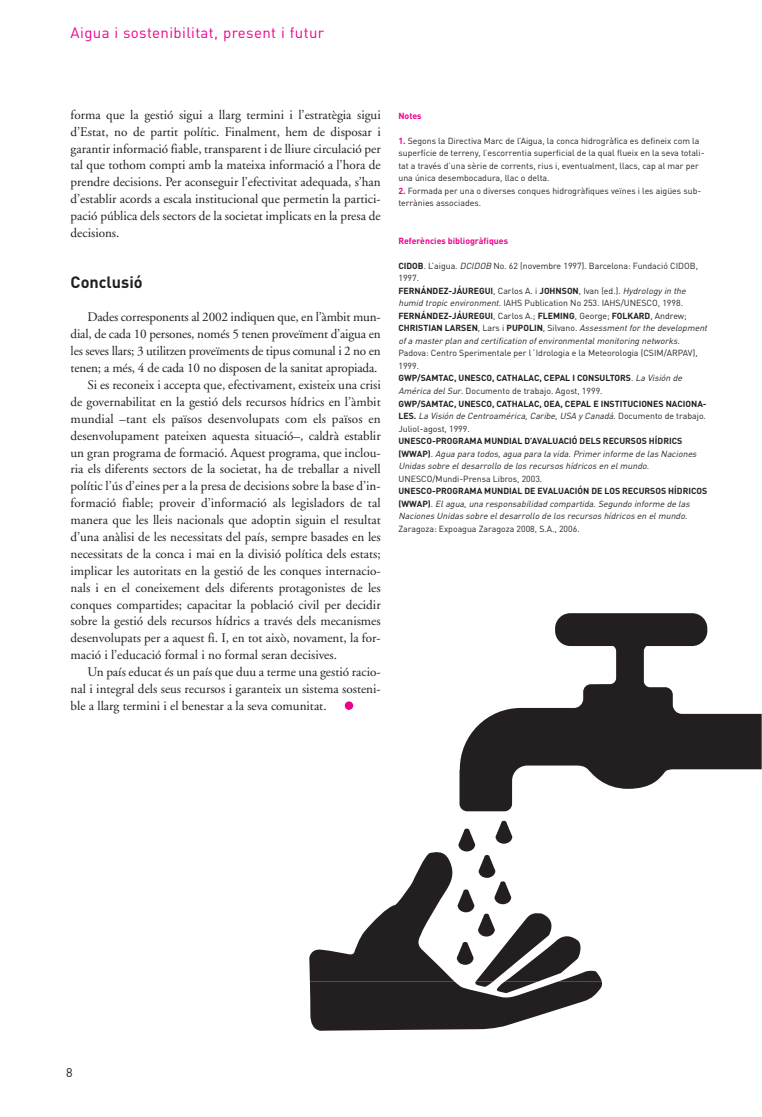
<style>
.page{position:relative;width:762px;height:1117px;background:#fff}
.page>*{position:absolute;margin:0;border:0;box-sizing:border-box;transform-origin:0 0}
.t1{font:700 16.25px "DIN";color:#231f20}
.t2{font:15px "DIN";letter-spacing:.025em;color:#ed028c}
.t3{font:13.12px/16.9px "Adobe Garamond";color:#231f20;text-align:justify}
.t4{font:12.5px "DIN";color:#231f20}
.t5{font:8.75px/12.5px "DIN";color:#231f20}
.t6{font:italic 8.75px/12.5px "DIN";color:#231f20}
.t7{font:700 8.75px "DIN";color:#ed028c}
.s1{font-weight:700;color:#ed028c}
.s2{font-weight:700}
.s3{font-style:italic}
.s4{font-weight:700;font-style:normal}
.s5{font-style:normal}
</style>
<div class="page">
<div style="left:345px;top:701px;width:8px;height:8px;background:#ed028c;border-radius:50%"></div>
<svg style="left:309px;top:929px;width:293px;height:102px"></svg>
<svg style="left:366px;top:613px;width:396px;height:316px"></svg>
<p class="t2" style="left:71px;top:24px;width:255px">Aigua i sostenibilitat, present i futur</p>
<p class="t3" style="left:71px;top:106px;width:312px">forma que la gestió sigui a llarg termini i l’estratègia sigui d’Estat, no de partit polític. Finalment, hem de disposar i garantir informació fiable, transparent i de lliure circulació per tal que tothom compti amb la mateixa informació a l’hora de prendre decisions. Per aconseguir l’efectivitat adequada, s’han d’establir acords a escala institucional que permetin la partici&shy;pació pública dels sectors de la societat implicats en la presa de decisions.</p>
<p class="t1" style="left:71px;top:272px;width:74px">Conclusió</p>
<p class="t3" style="left:87px;top:308px;width:295px">Dades corresponents al 2002 indiquen que, en l’àmbit mun-</p>
<p class="t3" style="left:71px;top:325px;width:312px">dial, de cada 10 persones, només 5 tenen proveïment d’aigua en</p>
<p class="t3" style="left:71px;top:342px;width:312px">les seves llars; 3 utilitzen proveïments de tipus comunal i 2 no en</p>
<p class="t3" style="left:71px;top:359px;width:308px">tenen; a més, 4 de cada 10 no disposen de la sanitat apropiada.</p>
<p class="t3" style="left:87px;top:376px;width:295px">Si es reconeix i accepta que, efectivament, existeix una crisi</p>
<p class="t3" style="left:71px;top:393px;width:312px">de governabilitat en la gestió dels recursos hídrics en l’àmbit</p>
<p class="t3" style="left:71px;top:409px;width:312px">mundial –tant els països desenvolupats com els països en</p>
<p class="t3" style="left:71px;top:426px;width:312px">desenvolupament pateixen aquesta situació–, caldrà establir</p>
<p class="t3" style="left:71px;top:443px;width:312px">un gran programa de formació. Aquest programa, que inclou-</p>
<p class="t3" style="left:71px;top:460px;width:312px">ria els diferents sectors de la societat, ha de treballar a nivell</p>
<p class="t3" style="left:71px;top:477px;width:312px">polític l’ús d’eines per a la presa de decisions sobre la base d’in-</p>
<p class="t3" style="left:71px;top:494px;width:312px">formació fiable; proveir d’informació als legisladors de tal</p>
<p class="t3" style="left:71px;top:511px;width:312px">manera que les lleis nacionals que adoptin siguin el resultat</p>
<p class="t3" style="left:71px;top:528px;width:312px">d’una anàlisi de les necessitats del país, sempre basades en les</p>
<p class="t3" style="left:71px;top:544px;width:312px">necessitats de la conca i mai en la divisió política dels estats;</p>
<p class="t3" style="left:71px;top:561px;width:312px">implicar les autoritats en la gestió de les conques internacio-</p>
<p class="t3" style="left:71px;top:578px;width:312px">nals i en el coneixement dels diferents protagonistes de les</p>
<p class="t3" style="left:71px;top:595px;width:312px">conques compartides; capacitar la població civil per decidir</p>
<p class="t3" style="left:71px;top:612px;width:312px">sobre la gestió dels recursos hídrics a través dels mecanismes</p>
<p class="t3" style="left:71px;top:629px;width:312px">desenvolupats per a aquest fi. I, en tot això, novament, la for-</p>
<p class="t3" style="left:71px;top:646px;width:268px">mació i l’educació formal i no formal seran decisives.</p>
<p class="t3" style="left:87px;top:663px;width:295px">Un país educat és un país que duu a terme una gestió racio-</p>
<p class="t3" style="left:71px;top:679px;width:312px">nal i integral dels seus recursos i garanteix un sistema sosteni-</p>
<p class="t3" style="left:71px;top:696px;width:257px">ble a llarg termini i el benestar a la seva comunitat.</p>
<p class="t7" style="left:398px;top:111px;width:25px">Notes</p>
<p class="t5" style="left:398px;top:134px;width:308px"><span class="s1">1.</span> Segons la Directiva Marc de l’Aigua, la conca hidrogràfica es defineix com la superfície de terreny, l’escorrentia superficial de la qual flueix en la seva totali&shy;tat a través d’una sèrie de corrents, rius i, eventualment, llacs, cap al mar per una única desembocadura, llac o delta.</p>
<p class="t5" style="left:398px;top:184px;width:304px"><span class="s1">2.</span> Formada per una o diverses conques hidrogràfiques veïnes i les aigües sub&shy;terrànies associades.</p>
<p class="t7" style="left:398px;top:236px;width:111px">Referències bibliogràfiques</p>
<p class="t5" style="left:398px;top:259px;width:312px"><span class="s2">CIDOB</span>. L’aigua. <span class="s3">DCIDOB</span>No. 62 (novembre 1997). Barcelona: Fundació CIDOB, 1997.<br><span class="s2">FERNÁNDEZ-JÁUREGUI</span>, Carlos A. i <span class="s2">JOHNSON</span>, Ivan (ed.). <span class="s3">Hydrology inthe humidtropicenvironment.</span>IAHS Publication No 253. IAHS/UNESCO, 1998.<br><span class="s2">FERNÁNDEZ-JÁUREGUI</span>, Carlos A.; <span class="s2">FLEMING</span>, George; <span class="s2">FOLKARD</span>, Andrew; <span class="s2">CHRISTIAN LARSEN</span>, Lars i <span class="s2">PUPOLIN</span>, Silvano. <span class="s3">Assessmentforthedevelopment of a master plan and certification of environmental monitoring networks.</span></p>
<p class="t5" style="left:398px;top:347px;width:310px">Padova: Centro Sperimentale per l´Idrologia e la Meteorologia (CSIM/ARPAV), 1999.<br><span class="s2">GWP/SAMTAC, UNESCO, CATHALAC, CEPAL I CONSULTORS</span>. <span class="s3">LaVisiónde AméricadelSur</span>. Documento de trabajo. Agost, 1999.<br><span class="s2">GWP/SAMTAC, UNESCO, CATHALAC, OEA, CEPAL E INSTITUCIONES NACIONA-LES.</span> <span class="s3">La Visión de Centroamérica, Caribe, USA y Canadá</span>. Documento de trabajo.<br>Juliol-agost, 1999.</p>
<p class="t6" style="left:398px;top:434px;width:301px"><span class="s4">UNESCO-PROGRAMA MUNDIAL D’AVALUACIÓ DELS RECURSOS HÍDRICS (WWAP)</span><span class="s5">.</span> Agua para todos, agua para la vida. Primer informe de las Naciones Unidas sobre el desarrollo de los recursos hídricos en el mundo<span class="s5">.<br>UNESCO/Mundi-Prensa Libros, 2003.</span></p>
<p class="t6" style="left:398px;top:484px;width:310px"><span class="s4">UNESCO-PROGRAMA MUNDIAL DE EVALUACIÓN DE LOS RECURSOS HÍDRICOS (WWAP)</span><span class="s5">.</span> El agua, una responsabilidad compartida. Segundo informe de las Naciones Unidas sobre el desarrollo de los recursos hídricos en el mundo<span class="s5">.<br>Zaragoza: Expoagua Zaragoza 2008, S.A., 2006.</span></p>
<p class="t4" style="left:66px;top:1065px;width:8px">8</p>
</div>
